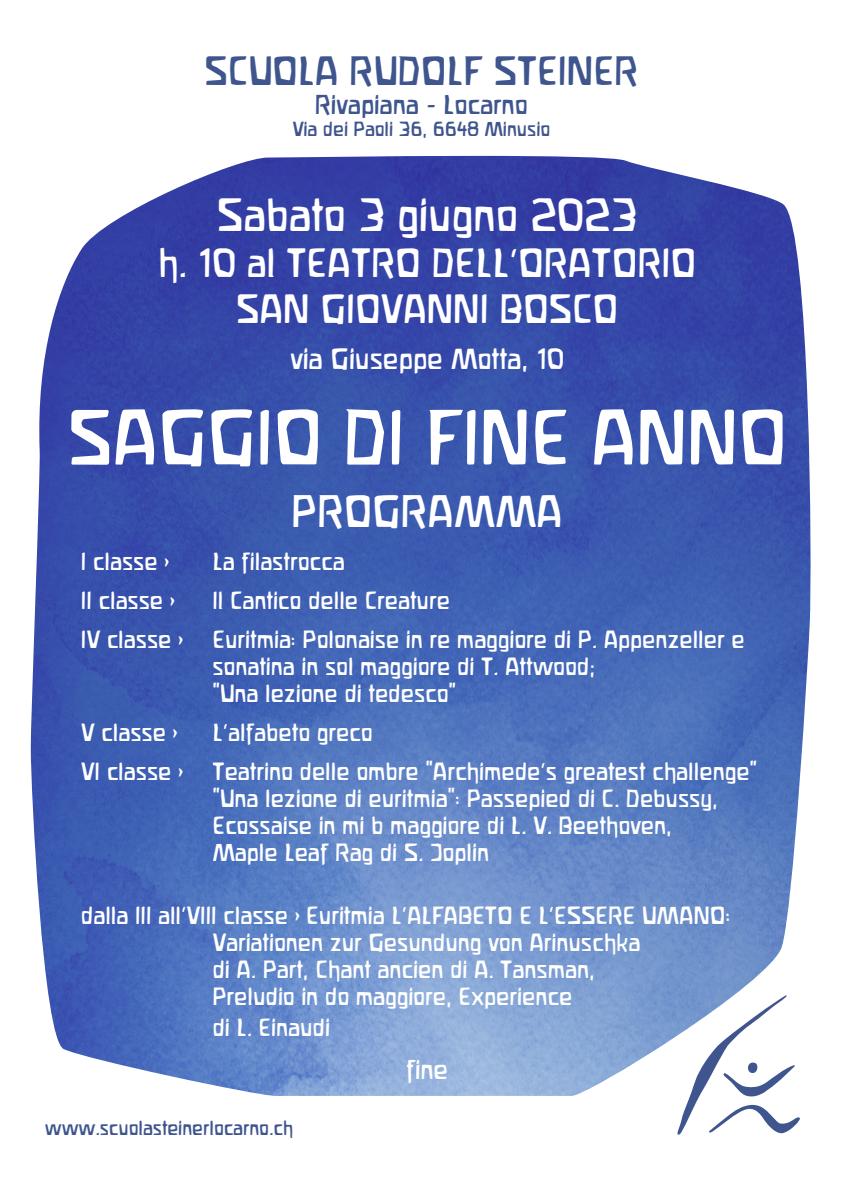
<style>
.page{position:relative;width:842px;height:1191px;background:#fff}
.page>*{position:absolute;margin:0;border:0;box-sizing:border-box;transform-origin:0 0}
.t1{font:69px "Waldorfschrift";color:#fff}
.t2{font:41px "Waldorfschrift";color:#fff}
.t3{font:40px "Waldorfschrift";color:#fff}
.t4{font:36px/46px "Waldorfschrift";color:#fff;text-align:center}
.t5{font:36px "Waldorfschrift";color:#3f558e}
.t6{font:26px "Waldorfschrift";color:#fff}
.t7{font:24px "Waldorfschrift";color:#3f558e}
.t8{font:24px "Waldorfschrift";color:#fff}
.t9{font:21.9px/27px "Waldorfschrift";color:#fff}
.t10{font:18px "Waldorfschrift";color:#3f558e}
</style>
<div class="page">
<svg style="left:677px;top:1095px;width:123px;height:40px"></svg>
<img style="left:31px;top:156px;width:780px;height:939px">
<h3 class="t5" style="left:204px;top:50px;width:436px">SCUOLA RUDOLF STEINER</h3>
<p class="t7" style="left:315px;top:90px;width:215px">Rivapiana - Locarno</p>
<p class="t10" style="left:292px;top:118px;width:259px">Via dei Paoli 36, 6648 Minusio</p>
<h2 class="t2" style="left:216px;top:191px;width:422px">Sabato 3 giugno 2023</h2>
<h3 class="t4" style="left:158px;top:240px;width:540px">h. 10 al TEATRO DELL’ORATORIO<br>SAN GIOVANNI BOSCO</h3>
<p class="t6" style="left:290px;top:343px;width:275px">via Giuseppe Motta, 10</p>
<h1 class="t1" style="left:67px;top:397px;width:721px">SAGGIO DI FINE ANNO</h1>
<h3 class="t3" style="left:291px;top:488px;width:273px">PROGRAMMA</h3>
<p class="t9" style="left:81px;top:548px;width:90px">I classe &gt;</p>
<p class="t9" style="left:212px;top:548px;width:134px">La filastrocca</p>
<p class="t9" style="left:81px;top:587px;width:95px">II classe &gt;</p>
<p class="t9" style="left:212px;top:587px;width:239px">Il Cantico delle Creature</p>
<p class="t9" style="left:81px;top:626px;width:104px">IV classe &gt;</p>
<p class="t9" style="left:212px;top:626px;width:534px">Euritmia: Polonaise in re maggiore di P. Appenzeller e sonatina in sol maggiore di T. Attwood;<br>“Una lezione di tedesco”</p>
<p class="t9" style="left:81px;top:719px;width:98px">V classe &gt;</p>
<p class="t9" style="left:212px;top:719px;width:162px">L’alfabeto greco</p>
<p class="t9" style="left:81px;top:758px;width:104px">VI classe &gt;</p>
<p class="t9" style="left:212px;top:758px;width:546px">Teatrino delle ombre “Archimede’s greatest challenge” “Una lezione di euritmia”: Passepied di C. Debussy, Ecossaise in mi b maggiore di L. V. Beethoven,<br>Maple Leaf Rag di S. Joplin</p>
<p class="t9" style="left:212px;top:901px;width:519px;text-indent:-131px">dalla III all’VIII classe &gt; Euritmia L’ALFABETO E L’ESSERE UMANO:<br>Variationen zur Gesundung von Arinuschka<br>di A. Part, Chant ancien di A. Tansman,<br>Preludio in do maggiore, Experience</p>
<p class="t9" style="left:212px;top:1013px;width:119px">di L. Einaudi</p>
<p class="t10" style="left:45px;top:1117px;width:250px">www.scuolasteinerlocarno.ch</p>
<p class="t8" style="left:406px;top:1055px;width:44px">fine</p>
</div>
